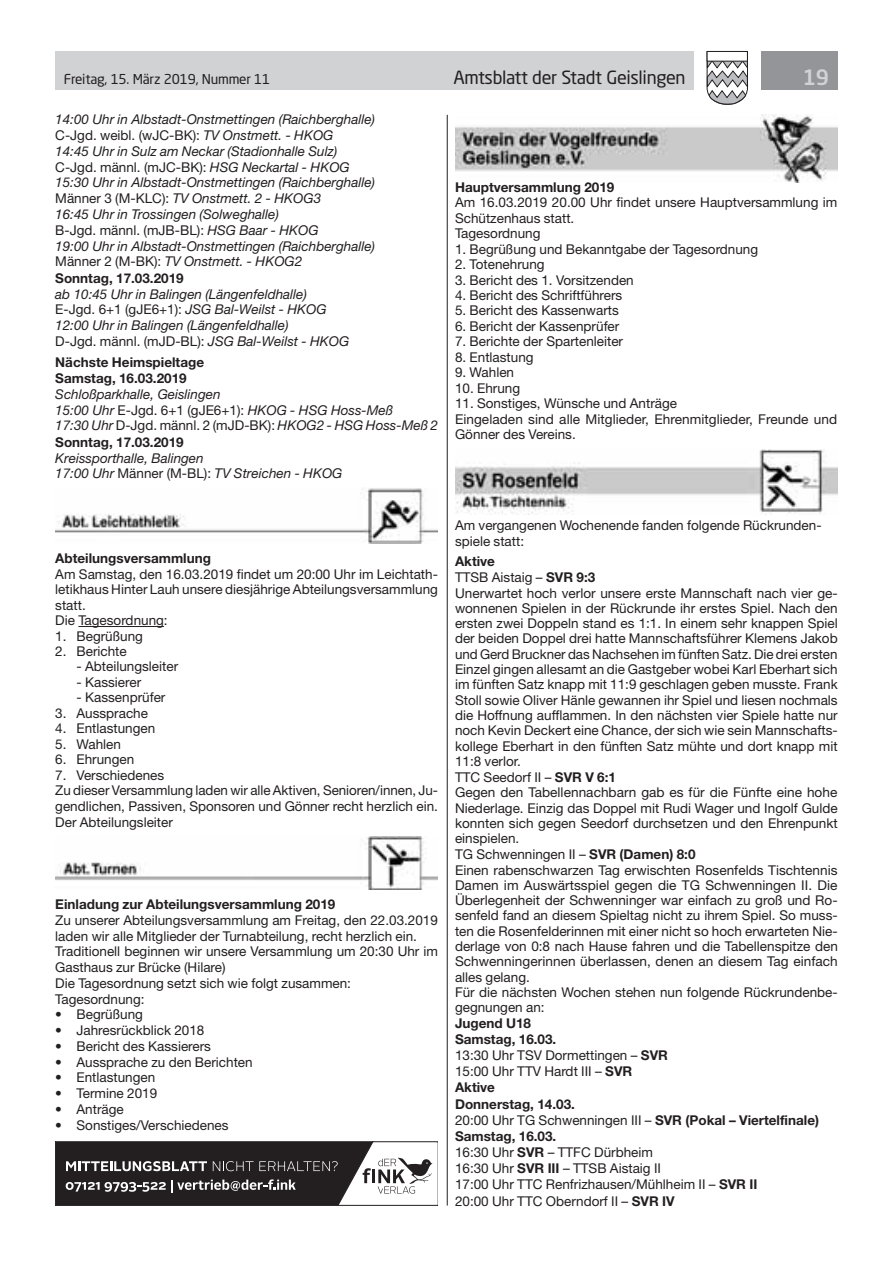
<style>
.page{position:relative;width:893px;height:1263px;background:#fff}
.page>*{position:absolute;margin:0;border:0;box-sizing:border-box;transform-origin:0 0}
.t1{font:500 21px "Neo Sans Std";color:#d1d2d4}
.t2{font:18px "Neo Sans Std";letter-spacing:-.02em;color:#231f20}
.t3{font:13.5px/15.5px "Helvetica Neue LT Std";color:#231f20}
.t4{font:italic 13.5px/15.9px "Helvetica Neue LT Std";color:#231f20}
.t5{font:700 13.5px/16.5px "Helvetica Neue LT Std";color:#231f20}
.t6{font:13.5px "Neo Sans Std";letter-spacing:-.015em;color:#231f20}
.s1{font-style:normal}
.s2{font-weight:700;font-style:normal}
.s3{font-weight:700}
</style>
<div class="page">
<div style="left:55px;top:51px;width:639px;height:38px;background:#d1d2d4"></div>
<div style="left:761px;top:51px;width:77px;height:38px;background:#939598"></div>
<svg style="left:706px;top:51px;width:42px;height:54px"></svg>
<div style="left:707px;top:51px;width:41px;height:10px;background:#fff;border:1px solid #231f20"></div>
<hr style="left:447px;top:115px;width:1px;height:1090px;background:#231f20">
<hr style="left:78px;top:626px;width:86px;height:1px;background:#231f20">
<img style="left:55px;top:488px;width:383px;height:55px">
<img style="left:55px;top:836px;width:383px;height:53px">
<img style="left:455px;top:115px;width:383px;height:68px">
<img style="left:455px;top:449px;width:383px;height:65px">
<svg style="left:55px;top:1142px;width:383px;height:63px"></svg>
<p class="t6" style="left:64px;top:71px;width:208px">Freitag, 15. März 2019, Nummer 11</p>
<h2 class="t2" style="left:453px;top:66px;width:234px">Amtsblatt der Stadt Geislingen</h2>
<h1 class="t1" style="left:803px;top:64px;width:28px">19</h1>
<p class="t4" style="left:55px;top:111px;width:321px">14:00 Uhr in Albstadt-Onstmettingen (Raichberghalle)<br><span class="s1">C-Jgd. weibl. (wJC-BK):</span> TV Onstmett. - HKOG<br>14:45 Uhr in Sulz am Neckar (Stadionhalle Sulz)<br><span class="s1">C-Jgd. männl. (mJC-BK):</span> HSG Neckartal - HKOG 15:30 Uhr in Albstadt-Onstmettingen (Raichberghalle)<br><span class="s1">Männer 3 (M-KLC):</span> TV Onstmett. 2 - HKOG3<br>16:45 Uhr in Trossingen (Solweghalle)<br><span class="s1">B-Jgd. männl. (mJB-BL):</span> HSG Baar - HKOG<br>19:00 Uhr in Albstadt-Onstmettingen (Raichberghalle)<br><span class="s1">Männer 2 (M-BK):</span> TV Onstmett. - HKOG2<br><span class="s2">Sonntag, 17.03.2019</span></p>
<p class="t4" style="left:55px;top:286px;width:296px">ab 10:45 Uhr in Balingen (Längenfeldhalle)<br><span class="s1">E-Jgd. 6+1 (gJE6+1):</span> JSG Bal-Weilst - HKOG 12:00 Uhr in Balingen (Längenfeldhalle)<br><span class="s1">D-Jgd. männl. (mJD-BL):</span> JSG Bal-Weilst - HKOG</p>
<p class="t5" style="left:55px;top:353px;width:150px">Nächste Heimspieltage<br>Samstag, 16.03.2019</p>
<p class="t4" style="left:55px;top:386px;width:384px">Schloßparkhalle, Geislingen<br>15:00 Uhr <span class="s1">E-Jgd. 6+1 (gJE6+1):</span> HKOG - HSG Hoss-Meß<br>17:30 Uhr <span class="s1">D-Jgd. männl. 2 (mJD-BK):</span> HKOG2 - HSG Hoss-Meß 2<br><span class="s2">Sonntag, 17.03.2019</span></p>
<p class="t4" style="left:55px;top:450px;width:289px">Kreissporthalle, Balingen<br>17:00 Uhr <span class="s1">Männer (M-BL):</span> TV Streichen - HKOG</p>
<p class="t5" style="left:455px;top:178px;width:161px">Hauptversammlung 2019</p>
<p class="t3" style="left:455px;top:195px;width:384px">Am 16.03.2019 20.00 Uhr findet unsere Hauptversammlung im<br>Schützenhaus statt.<br>Tagesordnung</p>
<p class="t3" style="left:455px;top:241px;width:305px">1. Begrüßung und Bekanntgabe der Tagesordnung</p>
<p class="t3" style="left:455px;top:256px;width:91px">2. Totenehrung</p>
<p class="t3" style="left:455px;top:272px;width:180px">3. Bericht des 1. Vorsitzenden</p>
<p class="t3" style="left:455px;top:287px;width:169px">4. Bericht des Schriftführers</p>
<p class="t3" style="left:455px;top:303px;width:165px">5. Bericht des Kassenwarts</p>
<p class="t3" style="left:455px;top:318px;width:166px">6. Bericht der Kassenprüfer</p>
<p class="t3" style="left:455px;top:334px;width:170px">7. Berichte der Spartenleiter</p>
<p class="t3" style="left:455px;top:349px;width:80px">8. Entlastung</p>
<p class="t3" style="left:455px;top:364px;width:61px">9. Wahlen</p>
<p class="t3" style="left:455px;top:380px;width:67px">10. Ehrung</p>
<p class="t3" style="left:455px;top:395px;width:384px">11. Sonstiges, Wünsche und Anträge<br>Eingeladen sind alle Mitglieder, Ehrenmitglieder, Freunde und<br>Gönner des Vereins.</p>
<p class="t5" style="left:55px;top:550px;width:157px">Abteilungsversammlung</p>
<p class="t3" style="left:55px;top:566px;width:384px">Am Samstag, den 16.03.2019 findet um 20:00 Uhr im Leichtath&shy;letikhaus Hinter Lauh unsere diesjährige Abteilungsversammlung statt.<br>Die Tagesordnung:</p>
<p class="t3" style="left:55px;top:628px;width:89px">1. Begrüßung</p>
<p class="t3" style="left:55px;top:643px;width:73px">2. Berichte</p>
<p class="t3" style="left:77px;top:659px;width:103px">- Abteilungsleiter</p>
<p class="t3" style="left:77px;top:674px;width:66px">- Kassierer</p>
<p class="t3" style="left:77px;top:690px;width:90px">- Kassenprüfer</p>
<p class="t3" style="left:55px;top:705px;width:94px">3. Aussprache</p>
<p class="t3" style="left:55px;top:720px;width:102px">4. Entlastungen</p>
<p class="t3" style="left:55px;top:736px;width:67px">5. Wahlen</p>
<p class="t3" style="left:55px;top:751px;width:81px">6. Ehrungen</p>
<p class="t3" style="left:55px;top:767px;width:384px">7. Verschiedenes<br>Zu dieser Versammlung laden wir alle Aktiven, Senioren/innen, Ju&shy;gendlichen, Passiven, Sponsoren und Gönner recht herzlich ein.<br>Der Abteilungsleiter</p>
<p class="t5" style="left:55px;top:896px;width:282px">Einladung zur Abteilungsversammlung 2019</p>
<p class="t3" style="left:55px;top:912px;width:384px">Zu unserer Abteilungsversammlung am Freitag, den 22.03.2019 laden wir alle Mitglieder der Turnabteilung, recht herzlich ein.<br>Traditionell beginnen wir unsere Versammlung um 20:30 Uhr im Gasthaus zur Brücke (Hilare)<br>Die Tagesordnung setzt sich wie folgt zusammen:<br>Tagesordnung:</p>
<p class="t3" style="left:55px;top:1007px;width:89px">• Begrüßung</p>
<p class="t3" style="left:55px;top:1022px;width:151px">• Jahresrückblick 2018</p>
<p class="t3" style="left:55px;top:1038px;width:157px">• Bericht des Kassierers</p>
<p class="t3" style="left:55px;top:1054px;width:199px">• Aussprache zu den Berichten</p>
<p class="t3" style="left:55px;top:1070px;width:102px">• Entlastungen</p>
<p class="t3" style="left:55px;top:1085px;width:103px">• Termine 2019</p>
<p class="t3" style="left:55px;top:1101px;width:70px">• Anträge</p>
<p class="t3" style="left:55px;top:1117px;width:175px">• Sonstiges/Verschiedenes</p>
<p class="t3" style="left:455px;top:517px;width:368px">Am vergangenen Wochenende fanden folgende Rückrunden&shy;spiele statt:</p>
<p class="t3" style="left:455px;top:553px;width:384px"><span class="s3">Aktive<br></span>TTSB Aistaig – <span class="s3">SVR 9:3<br></span>Unerwartet hoch verlor unsere erste Mannschaft nach vier ge&shy;wonnenen Spielen in der Rückrunde ihr erstes Spiel. Nach den ersten zwei Doppeln stand es 1:1. In einem sehr knappen Spiel der beiden Doppel drei hatte Mannschaftsführer Klemens Jakob und Gerd Bruckner das Nachsehen im fünften Satz. Die drei ersten Einzel gingen allesamt an die Gastgeber wobei Karl Eberhart sich im fünften Satz knapp mit 11:9 geschlagen geben musste. Frank Stoll sowie Oliver Hänle gewannen ihr Spiel und liesen nochmals die Hoffnung aufflammen. In den nächsten vier Spiele hatte nur noch Kevin Deckert eine Chance, der sich wie sein Mannschafts&shy;kollege Eberhart in den fünften Satz mühte und dort knapp mit 11:8 verlor.<br>TTC Seedorf II – <span class="s3">SVR V 6:1<br></span>Gegen den Tabellennachbarn gab es für die Fünfte eine hohe Niederlage. Einzig das Doppel mit Rudi Wager und Ingolf Gulde konnten sich gegen Seedorf durchsetzen und den Ehrenpunkt einspielen.<br>TG Schwenningen II – <span class="s3">SVR (Damen) 8:0<br></span>Einen rabenschwarzen Tag erwischten Rosenfelds Tischtennis Damen im Auswärtsspiel gegen die TG Schwenningen II. Die Überlegenheit der Schwenninger war einfach zu groß und Ro&shy;senfeld fand an diesem Spieltag nicht zu ihrem Spiel. So muss&shy;ten die Rosenfelderinnen mit einer nicht so hoch erwarteten Nie&shy;derlage von 0:8 nach Hause fahren und die Tabellenspitze den Schwenningerinnen überlassen, denen an diesem Tag einfach alles gelang.<br>Für die nächsten Wochen stehen nun folgende Rückrundenbe&shy;gegnungen an:</p>
<p class="t3" style="left:455px;top:1015px;width:366px;line-height:16.2px"><span class="s3">Jugend U18<br>Samstag, 16.03.<br></span>13:30 Uhr TSV Dormettingen – <span class="s3">SVR<br></span>15:00 Uhr TTV Hardt III – <span class="s3">SVR<br>Aktive<br>Donnerstag, 14.03.<br></span>20:00 Uhr TG Schwenningen III – <span class="s3">SVR (Pokal – Viertelfinale)<br>Samstag, 16.03.<br></span>16:30 Uhr <span class="s3">SVR</span> – TTFC Dürbheim<br>16:30 Uhr <span class="s3">SVR III</span> – TTSB Aistaig II<br>17:00 Uhr TTC Renfrizhausen/Mühlheim II – <span class="s3">SVR II<br></span>20:00 Uhr TTC Oberndorf II – <span class="s3">SVR IV</span></p>
</div>
